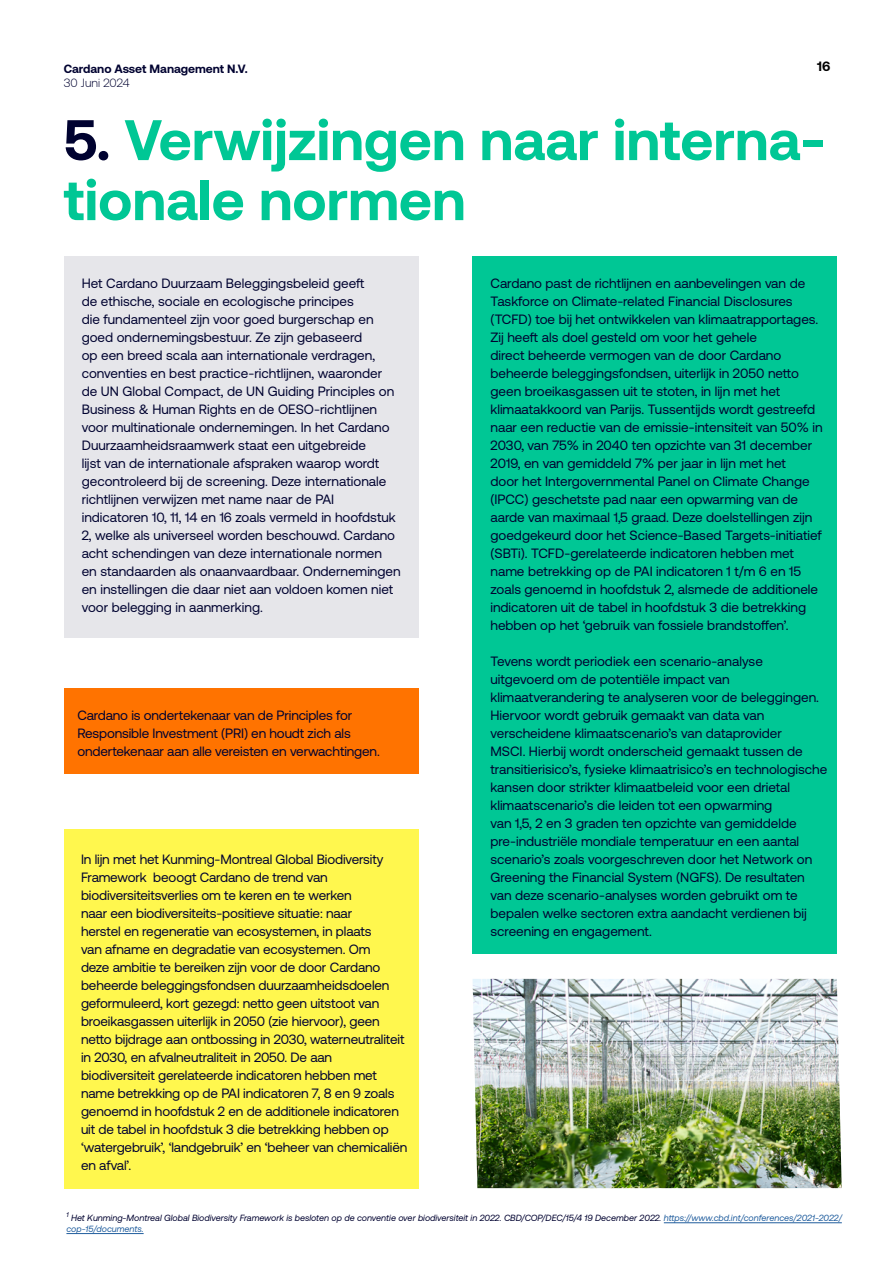
<style>
.page{position:relative;width:893px;height:1263px;background:#fff}
.page>*{position:absolute;margin:0;border:0;box-sizing:border-box;transform-origin:0 0}
.t1{font:700 57px/60px "Aeonik";color:#00c795}
.t2{font:13.5px/18px "Aeonik";color:#000230}
.t3{font:700 13.5px "Aeonik";color:#000}
.t4{font:700 12px "Aeonik";color:#000230}
.t5{font:300 12px "Aeonik";color:#000230}
.t6{font:italic 9px/10.8px "Aeonik";color:#000230}
.s1{color:#000230}
.s2{color:#215e9e}
</style>
<div class="page">
<div style="left:64px;top:257px;width:354px;height:381px;background:#e6e6ea"></div>
<div style="left:64px;top:689px;width:354px;height:85px;background:#ff7300"></div>
<div style="left:472px;top:256px;width:365px;height:698px;background:#00c795"></div>
<div style="left:64px;top:829px;width:354px;height:359px;background:#fff74e"></div>
<hr style="left:664px;top:1222px;width:178px;height:1px;background:#215e9e">
<hr style="left:66px;top:1233px;width:78px;height:1px;background:#215e9e">
<img style="left:472px;top:979px;width:370px;height:209px">
<p class="t4" style="left:64px;top:62px;width:186px">Cardano Asset Management N.V.</p>
<p class="t3" style="left:817px;top:59px;width:15px">16</p>
<p class="t5" style="left:64px;top:76px;width:67px">30 Juni 2024</p>
<h1 class="t1" style="left:64px;top:110px;width:763px"><span class="s1">5.</span> Verwijzingen naar interna&shy;tionale normen</h1>
<p class="t2" style="left:82px;top:274px;width:320px">Het Cardano Duurzaam Beleggingsbeleid geeft<br>de ethische, sociale en ecologische principes<br>die fundamenteel zijn voor goed burgerschap en goed ondernemingsbestuur. Ze zijn gebaseerd<br>op een breed scala aan internationale verdragen, conventies en best practice-richtlijnen, waaronder de UN Global Compact, de UN Guiding Principles on Business &amp; Human Rights en de OESO-richtlijnen voor multinationale ondernemingen. In het Cardano Duurzaamheidsraamwerk staat een uitgebreide<br>lijst van de internationale afspraken waarop wordt gecontroleerd bij de screening. Deze internationale richtlijnen verwijzen met name naar de PAI indicatoren 10, 11, 14 en 16 zoals vermeld in hoofdstuk 2, welke als universeel worden beschouwd. Cardano acht schendingen van deze internationale normen<br>en standaarden als onaanvaardbaar. Ondernemingen en instellingen die daar niet aan voldoen komen niet voor belegging in aanmerking.</p>
<p class="t2" style="left:77px;top:706px;width:304px">Cardano is ondertekenaar van de Principles for<br>Responsible Investment (PRI) en houdt zich als ondertekenaar aan alle vereisten en verwachtingen.</p>
<p class="t2" style="left:81px;top:850px;width:328px">In lijn met het Kunming-Montreal Global Biodiversity Framework beoogt Cardano de trend van biodiversiteitsverlies om te keren en te werken<br>naar een biodiversiteits-positieve situatie: naar<br>herstel en regeneratie van ecosystemen, in plaats<br>van afname en degradatie van ecosystemen. Om<br>deze ambitie te bereiken zijn voor de door Cardano beheerde beleggingsfondsen duurzaamheidsdoelen geformuleerd, kort gezegd: netto geen uitstoot van broeikasgassen uiterlijk in 2050 (zie hiervoor), geen netto bijdrage aan ontbossing in 2030, waterneutraliteit in 2030, en afvalneutraliteit in 2050. De aan biodiversiteit gerelateerde indicatoren hebben met name betrekking op de PAI indicatoren 7, 8 en 9 zoals genoemd in hoofdstuk 2 en de additionele indicatoren uit de tabel in hoofdstuk 3 die betrekking hebben op ‘watergebruik’, ‘landgebruik’ en ‘beheer van chemicaliën en afval’.</p>
<p class="t2" style="left:490px;top:274px;width:334px">Cardano past de richtlijnen en aanbevelingen van de Taskforce on Climate-related Financial Disclosures (TCFD) toe bij het ontwikkelen van klimaatrapportages.<br>Zij heeft als doel gesteld om voor het gehele<br>direct beheerde vermogen van de door Cardano beheerde beleggingsfondsen, uiterlijk in 2050 netto geen broeikasgassen uit te stoten, in lijn met het klimaatakkoord van Parijs. Tussentijds wordt gestreefd naar een reductie van de emissie-intensiteit van 50% in 2030, van 75% in 2040 ten opzichte van 31 december 2019, en van gemiddeld 7% per jaar in lijn met het<br>door het Intergovernmental Panel on Climate Change (IPCC) geschetste pad naar een opwarming van de aarde van maximaal 1,5 graad. Deze doelstellingen zijn goedgekeurd door het Science-Based Targets-initiatief (SBTi). TCFD-gerelateerde indicatoren hebben met name betrekking op de PAI indicatoren 1 t/m 6 en 15 zoals genoemd in hoofdstuk 2, alsmede de additionele indicatoren uit de tabel in hoofdstuk 3 die betrekking hebben op het ‘gebruik van fossiele brandstoffen’.</p>
<p class="t2" style="left:490px;top:652px;width:338px">Tevens wordt periodiek een scenario-analyse uitgevoerd om de potentiële impact van klimaatverandering te analyseren voor de beleggingen.<br>Hiervoor wordt gebruik gemaakt van data van verscheidene klimaatscenario’s van dataprovider<br>MSCI. Hierbij wordt onderscheid gemaakt tussen de transitierisico’s, fysieke klimaatrisico’s en technologische kansen door strikter klimaatbeleid voor een drietal klimaatscenario’s die leiden tot een opwarming<br>van 1,5, 2 en 3 graden ten opzichte van gemiddelde pre-industriële mondiale temperatuur en een aantal scenario’s zoals voorgeschreven door het Network on Greening the Financial System (NGFS). De resultaten van deze scenario-analyses worden gebruikt om te bepalen welke sectoren extra aandacht verdienen bij screening en engagement.</p>
<p class="t6" style="left:66px;top:1212px;width:777px"><sup>1</sup> Het Kunming-Montreal Global Biodiversity Framework is besloten op de conventie over biodiversiteit in 2022. CBD/COP/DEC/15/4 19 December 2022. <span class="s2">https://www.cbd.int/conferences/2021-2022/ cop-15/documents.</span></p>
</div>
